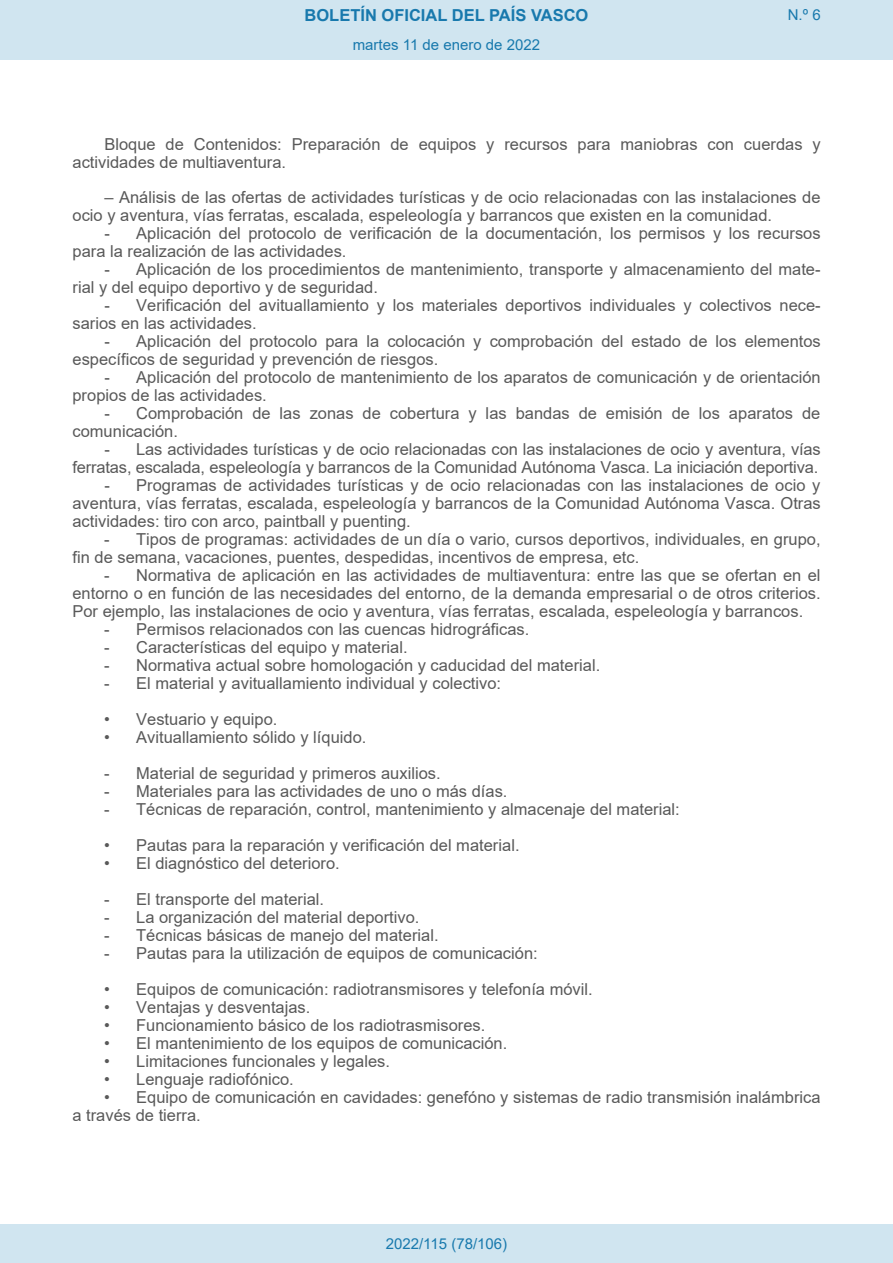
<style>
.page{position:relative;width:893px;height:1263px;background:#fff}
.page>*{position:absolute;margin:0;border:0;box-sizing:border-box;transform-origin:0 0}
.t1{font:16.5px/18px "Arial";color:#595959}
.t2{font:700 16.5px "Arial";color:#1879ad}
.Paginacion_Centro{font:15px "Arial";color:#1879ad}
</style>
<div class="page">
<div style="left:0;top:0;width:893px;height:60px;background:#d0e5f0"></div>
<div style="left:0;top:1225px;width:893px;height:38px;background:#d0e5f0"></div>
<p class="t2" style="left:305px;top:3px;width:285px">BOLETÍN OFICIAL DEL PAÍS VASCO</p>
<p class="Paginacion_Centro" style="left:788px;top:5px;width:34px">N.º 6</p>
<p class="Paginacion_Centro" style="left:353px;top:35px;width:189px">martes 11 de enero de 2022</p>
<p class="t1" style="left:73px;top:136px;width:750px;text-indent:32px">Bloque de Contenidos: Preparación de equipos y recursos para maniobras con cuerdas y actividades de multiaventura.</p>
<p class="t1" style="left:73px;top:188px;width:750px;text-indent:32px">– Análisis de las ofertas de actividades turísticas y de ocio relacionadas con las instalaciones de ocio y aventura, vías ferratas, escalada, espeleología y barrancos que existen en la comunidad.</p>
<p class="t1" style="left:73px;top:224px;width:750px;text-indent:32px">- Aplicación del protocolo de verificación de la documentación, los permisos y los recursos para la realización de las actividades.</p>
<p class="t1" style="left:73px;top:260px;width:750px;text-indent:32px">- Aplicación de los procedimientos de mantenimiento, transporte y almacenamiento del mate&shy;rial y del equipo deportivo y de seguridad.</p>
<p class="t1" style="left:73px;top:296px;width:750px;text-indent:32px">- Verificación del avituallamiento y los materiales deportivos individuales y colectivos nece&shy;sarios en las actividades.</p>
<p class="t1" style="left:72px;top:332px;width:750px;text-indent:32px">- Aplicación del protocolo para la colocación y comprobación del estado de los elementos específicos de seguridad y prevención de riesgos.</p>
<p class="t1" style="left:72px;top:368px;width:750px;text-indent:32px">- Aplicación del protocolo de mantenimiento de los aparatos de comunicación y de orientación propios de las actividades.</p>
<p class="t1" style="left:72px;top:404px;width:749px;text-indent:32px">- Comprobación de las zonas de cobertura y las bandas de emisión de los aparatos de comunicación.</p>
<p class="t1" style="left:72px;top:440px;width:750px;text-align:right">- Las actividades turísticas y de ocio relacionadas con las instalaciones de ocio y aventura, vías ferratas, escalada, espeleología y barrancos de la Comunidad Autónoma Vasca. La iniciación deportiva.</p>
<p class="t1" style="left:72px;top:476px;width:750px;text-align:justify;text-indent:32px">- Programas de actividades turísticas y de ocio relacionadas con las instalaciones de ocio y aventura, vías ferratas, escalada, espeleología y barrancos de la Comunidad Autónoma Vasca. Otras actividades: tiro con arco, paintball y puenting.</p>
<p class="t1" style="left:72px;top:530px;width:750px;text-indent:32px">- Tipos de programas: actividades de un día o vario, cursos deportivos, individuales, en grupo, fin de semana, vacaciones, puentes, despedidas, incentivos de empresa, etc.</p>
<p class="t1" style="left:72px;top:566px;width:750px;text-align:justify;text-indent:32px">- Normativa de aplicación en las actividades de multiaventura: entre las que se ofertan en el entorno o en función de las necesidades del entorno, de la demanda empresarial o de otros criterios.<br>Por ejemplo, las instalaciones de ocio y aventura, vías ferratas, escalada, espeleología y barrancos.</p>
<p class="t1" style="left:104px;top:620px;width:427px">- Permisos relacionados con las cuencas hidrográficas.</p>
<p class="t1" style="left:104px;top:638px;width:305px">- Características del equipo y material.</p>
<p class="t1" style="left:104px;top:656px;width:497px">- Normativa actual sobre homologación y caducidad del material.</p>
<p class="t1" style="left:104px;top:674px;width:398px">- El material y avituallamiento individual y colectivo:</p>
<p class="t1" style="left:104px;top:710px;width:175px">• Vestuario y equipo.</p>
<p class="t1" style="left:104px;top:728px;width:264px">• Avituallamiento sólido y líquido.</p>
<p class="t1" style="left:104px;top:764px;width:338px">- Material de seguridad y primeros auxilios.</p>
<p class="t1" style="left:104px;top:782px;width:405px">- Materiales para las actividades de uno o más días.</p>
<p class="t1" style="left:104px;top:800px;width:577px">- Técnicas de reparación, control, mantenimiento y almacenaje del material:</p>
<p class="t1" style="left:104px;top:836px;width:417px">• Pautas para la reparación y verificación del material.</p>
<p class="t1" style="left:104px;top:854px;width:237px">• El diagnóstico del deterioro.</p>
<p class="t1" style="left:104px;top:890px;width:221px">- El transporte del material.</p>
<p class="t1" style="left:104px;top:908px;width:317px">- La organización del material deportivo.</p>
<p class="t1" style="left:104px;top:926px;width:336px">- Técnicas básicas de manejo del material.</p>
<p class="t1" style="left:104px;top:944px;width:435px">- Pautas para la utilización de equipos de comunicación:</p>
<p class="t1" style="left:104px;top:980px;width:490px">• Equipos de comunicación: radiotransmisores y telefonía móvil.</p>
<p class="t1" style="left:104px;top:998px;width:208px">• Ventajas y desventajas.</p>
<p class="t1" style="left:104px;top:1016px;width:383px">• Funcionamiento básico de los radiotrasmisores.</p>
<p class="t1" style="left:104px;top:1034px;width:405px">• El mantenimiento de los equipos de comunicación.</p>
<p class="t1" style="left:104px;top:1052px;width:287px">• Limitaciones funcionales y legales.</p>
<p class="t1" style="left:104px;top:1070px;width:191px">• Lenguaje radiofónico.</p>
<p class="t1" style="left:72px;top:1088px;width:750px;text-indent:32px">• Equipo de comunicación en cavidades: genefóno y sistemas de radio transmisión inalámbrica a través de tierra.</p>
<p class="Paginacion_Centro" style="left:386px;top:1234px;width:123px">2022/115 (78/106)</p>
</div>
